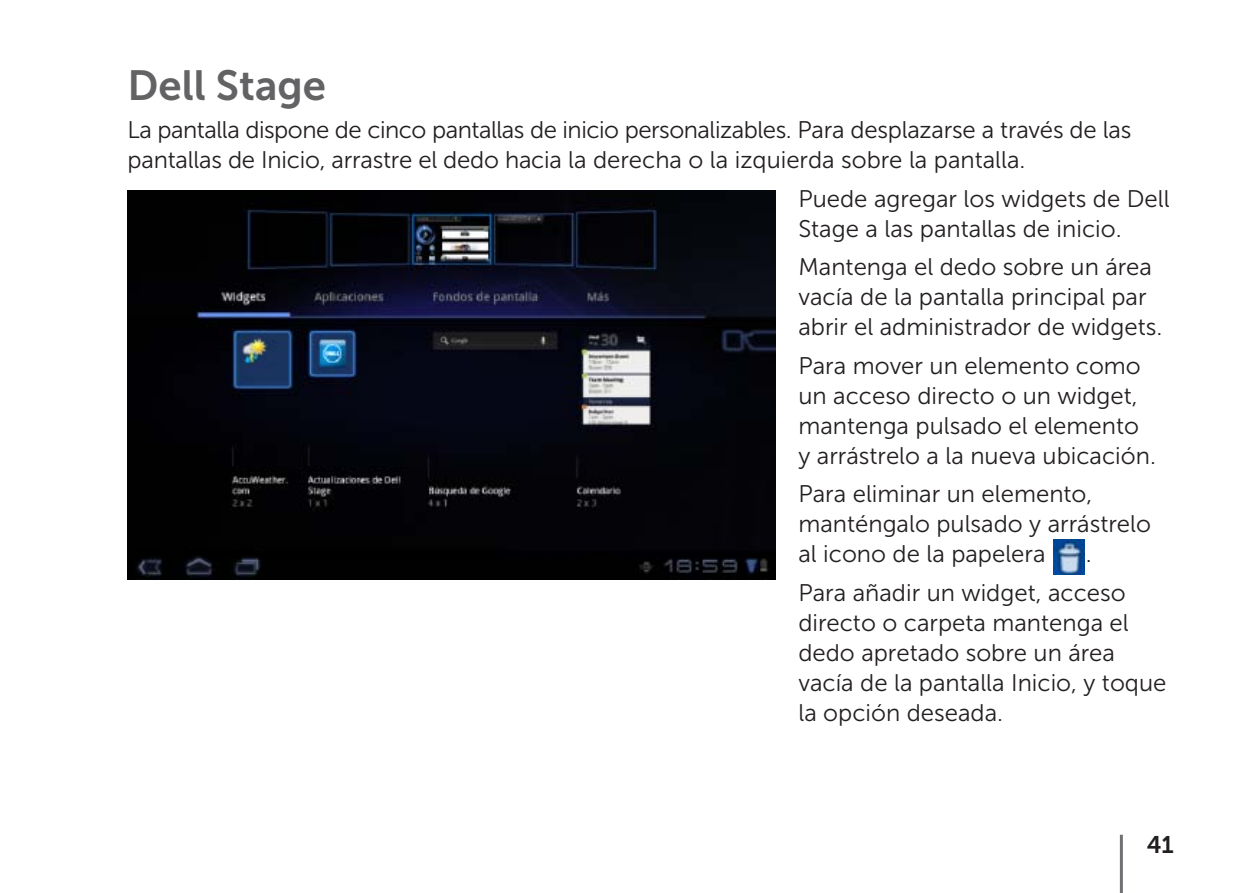
<style>
.page{position:relative;width:1259px;height:893px;background:#fff}
.page>*{position:absolute;margin:0;border:0;box-sizing:border-box;transform-origin:0 0}
.t1{font:42px "Museo Sans For Dell 700";color:#636366}
.t2{font:24px/30px "Museo Sans For Dell 300";color:#231f20}
.t3{font:24px "Museo Sans For Dell 700";color:#231f20}
</style>
<div class="page">
<hr style="left:1120px;top:835px;width:3px;height:58px;background:#717074">
<img style="left:128px;top:191px;width:648px;height:388px">
<img style="left:1053px;top:539px;width:31px;height:35px">
<h1 class="t1" style="left:128px;top:62px;width:200px">Dell Stage</h1>
<p class="t2" style="left:128px;top:115px;width:1005px">La pantalla dispone de cinco pantallas de inicio personalizables. Para desplazarse a través de las pantallas de Inicio, arrastre el dedo hacia la derecha o la izquierda sobre la pantalla.</p>
<p class="t2" style="left:798px;top:183px;width:373px">Puede agregar los widgets de Dell<br>Stage a las pantallas de inicio.</p>
<p class="t2" style="left:798px;top:252px;width:365px">Mantenga el dedo sobre un área vacía de la pantalla principal par abrir el administrador de widgets.</p>
<p class="t2" style="left:798px;top:350px;width:359px">Para mover un elemento como un acceso directo o un widget, mantenga pulsado el elemento y arrástrelo a la nueva ubicación.</p>
<p class="t2" style="left:798px;top:479px;width:354px">Para eliminar un elemento, manténgalo pulsado y arrástrelo al icono de la papelera</p>
<p class="t2" style="left:798px;top:535px;width:329px;line-height:38.4px;text-indent:287px">.<br>Para añadir un widget, acceso</p>
<p class="t2" style="left:798px;top:607px;width:369px">directo o carpeta mantenga el dedo apretado sobre un área vacía de la pantalla Inicio, y toque la opción deseada.</p>
<p class="t3" style="left:1146px;top:831px;width:29px">41</p>
</div>
